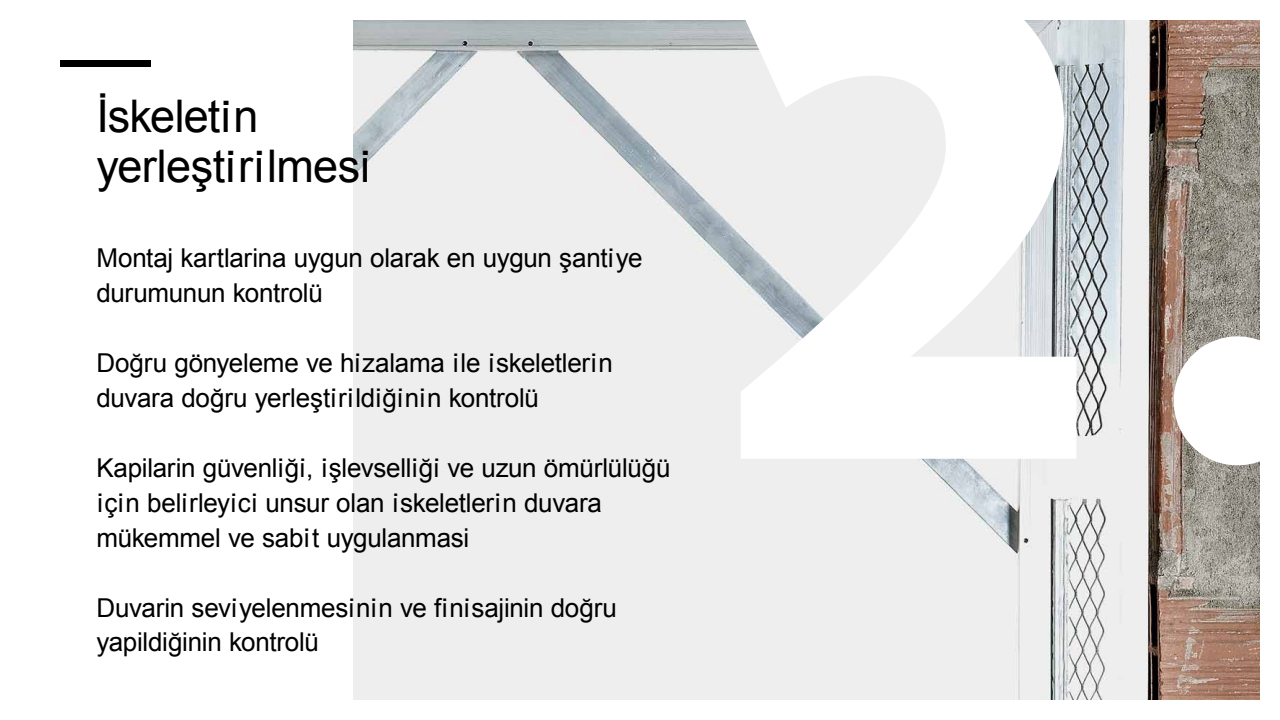
<style>
.page{position:relative;width:1280px;height:720px;background:#fff}
.page>*{position:absolute;margin:0;border:0;box-sizing:border-box;transform-origin:0 0}
.t1{font:900 816.7px "Verlag";color:#fff}
.t2{font:45px/50px "Arial";letter-spacing:-.015em;color:#000}
.t3{font:26px/35px "Arial";letter-spacing:-.01em;color:#000}
</style>
<div class="page">
<img style="left:353px;top:20px;width:907px;height:680px">
<div style="left:60px;top:60px;width:90px;height:7px;background:#000"></div>
<h2 class="t2" style="left:96px;top:91px;width:277px">i̇skeleti̇n yerleşti̇ri̇lmesi̇</h2>
<p class="t3" style="left:96px;top:240px;width:548px">Montaj kartlarina uygun olarak en uygun şanti̇ye durumunun kontrolü</p>
<p class="t3" style="left:96px;top:345px;width:518px">Doğru gönyeleme ve hi̇zalama i̇le i̇skeletleri̇n duvara doğru yerleşti̇ri̇ldi̇ği̇ni̇n kontrolü</p>
<p class="t3" style="left:96px;top:450px;width:576px">kapilarin güvenli̇ği̇, i̇şlevselli̇ği̇ ve uzun ömürlülüğü i̇çi̇n beli̇rleyi̇ci̇ unsur olan i̇skeletleri̇n duvara mükemmel ve sabi̇t uygulanmasi</p>
<p class="t3" style="left:96px;top:590px;width:522px">duvarin sevi̇yelenmesi̇ni̇n ve fi̇ni̇sajinin doğru yapildiğinin kontrolü</p>
<h1 class="t1" style="left:711px;top:-510px;width:639px">2.</h1>
</div>
